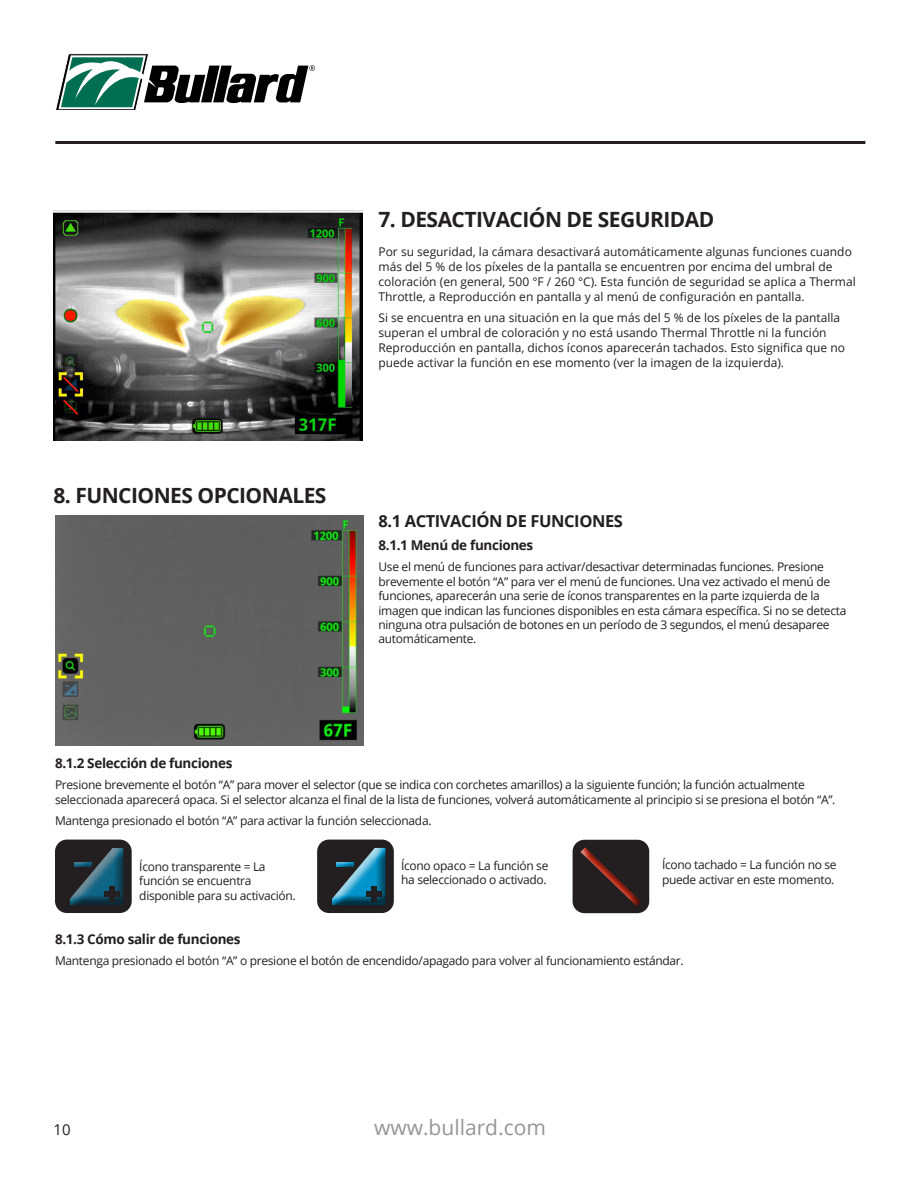
<style>
.page{position:relative;width:918px;height:1188px;background:#fff}
.page>*{position:absolute;margin:0;border:0;box-sizing:border-box;transform-origin:0 0}
.t1{font:700 21px "Open Sans";letter-spacing:-.025em;color:#231f20}
.t2{font:21px "Open Sans";color:#939598}
.t3{font:700 16.5px "Open Sans";letter-spacing:-.025em;color:#231f20}
.t4{font:15px "Open Sans";color:#231f20}
.t5{font:700 13.5px "Open Sans";letter-spacing:-.025em;color:#231f20}
.t6{font:12px/14.4px "Open Sans";letter-spacing:-.025em;color:#231f20}
.t7{font:12px/15px "Open Sans";color:#231f20}
</style>
<div class="page">
<hr style="left:55px;top:141px;width:810px;height:3px;background:#231f20">
<svg style="left:55px;top:53px;width:260px;height:57px"></svg>
<img style="left:54px;top:211px;width:308px;height:230px">
<img style="left:55px;top:515px;width:308px;height:231px">
<div style="left:55px;top:840px;width:77px;height:73px;background:#231f20;border-radius:12px"></div>
<div style="left:69px;top:847px;width:57px;height:60px;background:#231f20;opacity:.75"></div>
<div style="left:74px;top:860px;width:19px;height:8px;background:#231f20;opacity:.75"></div>
<div style="left:109px;top:886px;width:6px;height:16px;background:#231f20"></div>
<div style="left:104px;top:891px;width:16px;height:5px;background:#231f20"></div>
<div style="left:317px;top:840px;width:77px;height:73px;background:#231f20;border-radius:12px"></div>
<div style="left:331px;top:847px;width:58px;height:60px;background:#231f20;opacity:.75"></div>
<div style="left:371px;top:886px;width:6px;height:16px;background:#231f20"></div>
<div style="left:366px;top:891px;width:16px;height:5px;background:#231f20"></div>
<div style="left:336px;top:860px;width:20px;height:8px;background:#231f20;opacity:.75"></div>
<div style="left:573px;top:840px;width:76px;height:73px;background:#231f20;border-radius:12px"></div>
<svg style="left:580px;top:847px;width:61px;height:59px"></svg>
<p class="t1" style="left:54px;top:480px;width:274px">8. FUNCIONES OPCIONALES</p>
<p class="t1" style="left:379px;top:205px;width:337px">7. DESACTIVACIÓN DE SEGURIDAD</p>
<p class="t7" style="left:379px;top:243px;width:479px">Por su seguridad, la cámara desactivará automáticamente algunas funciones cuando más del 5 % de los píxeles de la pantalla se encuentren por encima del umbral de coloración (en general, 500 °F / 260 °C). Esta función de seguridad se aplica a Thermal Throttle, a Reproducción en pantalla y al menú de configuración en pantalla.</p>
<p class="t7" style="left:379px;top:310px;width:468px">Si se encuentra en una situación en la que más del 5 % de los píxeles de la pantalla superan el umbral de coloración y no está usando Thermal Throttle ni la función Reproducción en pantalla, dichos íconos aparecerán tachados. Esto significa que no puede activar la función en ese momento (ver la imagen de la izquierda).</p>
<p class="t3" style="left:379px;top:510px;width:246px">8.1 ACTIVACIÓN DE FUNCIONES</p>
<p class="t5" style="left:379px;top:536px;width:156px">8.1.1 Menú de funciones</p>
<p class="t6" style="left:379px;top:560px;width:469px">Use el menú de funciones para activar/desactivar determinadas funciones. Presione brevemente el botón “A” para ver el menú de funciones. Una vez activado el menú de funciones, aparecerán una serie de íconos transparentes en la parte izquierda de la imagen que indican las funciones disponibles en esta cámara específica. Si no se detecta ninguna otra pulsación de botones en un período de 3 segundos, el menú desaparee automáticamente.</p>
<p class="t5" style="left:55px;top:754px;width:179px">8.1.2 Selección de funciones</p>
<p class="t6" style="left:55px;top:778px;width:782px">Presione brevemente el botón “A” para mover el selector (que se indica con corchetes amarillos) a la siguiente función; la función actualmente seleccionada aparecerá opaca. Si el selector alcanza el final de la lista de funciones, volverá automáticamente al principio si se presiona el botón “A”.</p>
<p class="t6" style="left:55px;top:813px;width:378px">Mantenga presionado el botón “A” para activar la función seleccionada.</p>
<p class="t6" style="left:139px;top:859px;width:158px">Ícono transparente = La función se encuentra disponible para su activación.</p>
<p class="t6" style="left:401px;top:858px;width:149px">Ícono opaco = La función se ha seleccionado o activado.</p>
<p class="t6" style="left:662px;top:858px;width:176px">Ícono tachado = La función no se puede activar en este momento.</p>
<p class="t5" style="left:55px;top:929px;width:187px">8.1.3 Cómo salir de funciones</p>
<p class="t6" style="left:55px;top:953px;width:630px">Mantenga presionado el botón “A” o presione el botón de encendido/apagado para volver al funcionamiento estándar.</p>
<p class="t4" style="left:54px;top:1119px;width:19px">10</p>
<p class="t2" style="left:374px;top:1113px;width:173px">www.bullard.com</p>
</div>
